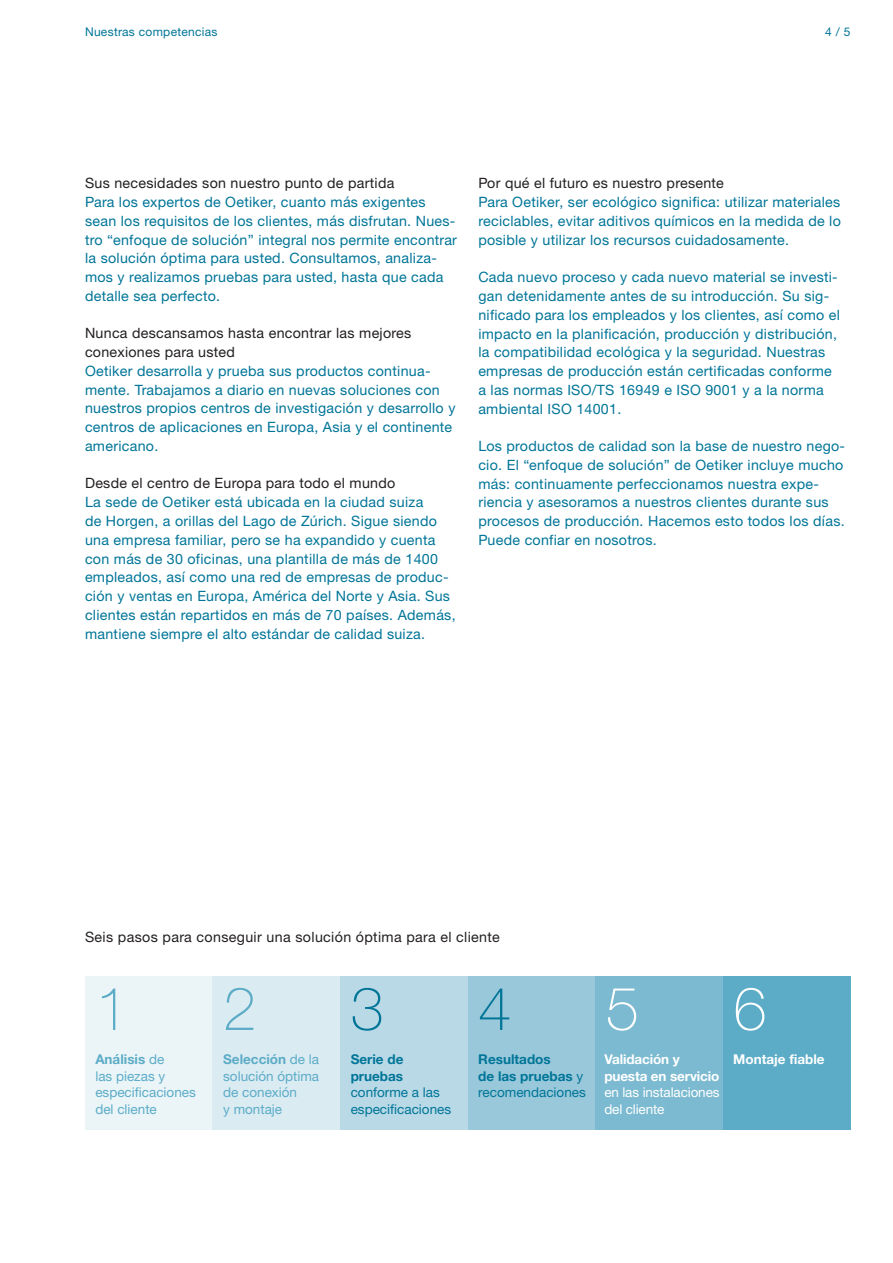
<style>
.page{position:relative;width:893px;height:1263px;background:#fff}
.page>*{position:absolute;margin:0;border:0;box-sizing:border-box;transform-origin:0 0}
.t1{font:14.25px/18.8px "Helvetica Neue LTW1 G";letter-spacing:.02em;color:#007598}
.t2{font:14.25px/18.8px "Helvetica Neue LTW1 G";letter-spacing:.02em;color:#231f20}
.t3{font:13.5px/16.5px "Helvetica Neue LTW1 G";color:#5cacc7}
.t4{font:700 13.5px/16.5px "Helvetica Neue LTW1 G";color:#007598}
.t5{font:700 13.5px/16.5px "Helvetica Neue LTW1 G";letter-spacing:-.01em;color:#fff}
.t6{font:13.5px/16.5px "Helvetica Neue LTW1 G";color:#007598}
.t7{font:13.5px/16.5px "Helvetica Neue LTW1 G";letter-spacing:-.01em;color:#fff}
.t8{font:12px "Helvetica Neue LTW1 G";letter-spacing:.025em;color:#007598}
.s1{font-weight:700}
.s2{font-weight:400}
</style>
<div class="page">
<div style="left:85px;top:976px;width:128px;height:153px;background:#ebf5f8"></div>
<div style="left:213px;top:976px;width:127px;height:153px;background:#daebf2"></div>
<div style="left:340px;top:976px;width:128px;height:153px;background:#b9d9e6"></div>
<div style="left:468px;top:976px;width:127px;height:153px;background:#98c8da"></div>
<div style="left:595px;top:976px;width:255px;height:153px;background:#7bbad0"></div>
<div style="left:723px;top:976px;width:127px;height:153px;background:#5cacc7"></div>
<svg style="left:102px;top:988px;width:13px;height:42px"></svg>
<svg style="left:226px;top:988px;width:27px;height:42px"></svg>
<svg style="left:353px;top:988px;width:28px;height:43px"></svg>
<svg style="left:480px;top:988px;width:29px;height:42px"></svg>
<svg style="left:608px;top:988px;width:28px;height:43px"></svg>
<svg style="left:736px;top:988px;width:28px;height:43px"></svg>
<p class="t8" style="left:85px;top:25px;width:134px">Nuestras competencias</p>
<p class="t8" style="left:825px;top:25px;width:27px">4 / 5</p>
<p class="t2" style="left:85px;top:174px;width:311px">Sus necesidades son nuestro punto de partida</p>
<p class="t1" style="left:85px;top:193px;width:373px">Para los expertos de Oetiker, cuanto más exigentes sean los requisitos de los clientes, más disfrutan. Nues&shy;tro “enfoque de solución” integral nos permite encontrar la solución óptima para usted. Consultamos, analiza&shy;mos y realizamos pruebas para usted, hasta que cada detalle sea perfecto.</p>
<p class="t2" style="left:85px;top:324px;width:328px">Nunca descansamos hasta encontrar las mejores conexiones para usted</p>
<p class="t1" style="left:85px;top:361px;width:372px">Oetiker desarrolla y prueba sus productos continua&shy;mente. Trabajamos a diario en nuevas soluciones con nuestros propios centros de investigación y desarrollo y centros de aplicaciones en Europa, Asia y el continente americano.</p>
<p class="t2" style="left:85px;top:474px;width:312px">Desde el centro de Europa para todo el mundo</p>
<p class="t1" style="left:85px;top:493px;width:372px">La sede de Oetiker está ubicada en la ciudad suiza<br>de Horgen, a orillas del Lago de Zúrich. Sigue siendo una empresa familiar, pero se ha expandido y cuenta con más de 30 oficinas, una plantilla de más de 1400 empleados, así como una red de empresas de produc&shy;ción y ventas en Europa, América del Norte y Asia. Sus clientes están repartidos en más de 70 países. Además, mantiene siempre el alto estándar de calidad suiza.</p>
<p class="t2" style="left:478px;top:174px;width:247px">Por qué el futuro es nuestro presente</p>
<p class="t1" style="left:478px;top:193px;width:364px;text-align:justify">Para Oetiker, ser ecológico significa: utilizar materiales reciclables, evitar aditivos químicos en la medida de lo posible y utilizar los recursos cuidadosamente.</p>
<p class="t1" style="left:478px;top:268px;width:363px">Cada nuevo proceso y cada nuevo material se investi&shy;gan detenidamente antes de su introducción. Su sig&shy;nificado para los empleados y los clientes, así como el impacto en la planificación, producción y distribución, la compatibilidad ecológica y la seguridad. Nuestras empresas de producción están certificadas conforme a las normas ISO/TS 16949 e ISO 9001 y a la norma ambiental ISO 14001.</p>
<p class="t1" style="left:478px;top:436px;width:368px">Los productos de calidad son la base de nuestro nego&shy;cio. El “enfoque de solución” de Oetiker incluye mucho más: continuamente perfeccionamos nuestra expe&shy;riencia y asesoramos a nuestros clientes durante sus procesos de producción. Hacemos esto todos los días.<br>Puede confiar en nosotros.</p>
<p class="t2" style="left:85px;top:927px;width:416px">Seis pasos para conseguir una solución óptima para el cliente</p>
<p class="t3" style="left:95px;top:1051px;width:102px"><span class="s1">Análisis</span> de<br>las piezas y especificaciones del cliente</p>
<p class="t3" style="left:223px;top:1051px;width:98px"><span class="s1">Selección</span> de la solución óptima de conexión<br>y montaje</p>
<p class="t4" style="left:351px;top:1051px;width:54px">Serie de pruebas</p>
<p class="t6" style="left:351px;top:1084px;width:102px">conforme a las especificaciones</p>
<p class="t4" style="left:478px;top:1051px;width:109px">Resultados<br>de las pruebas <span class="s2">y recomendaciones</span></p>
<p class="t5" style="left:604px;top:1051px;width:117px">Validación y puesta en servicio</p>
<p class="t7" style="left:604px;top:1084px;width:117px">en las instalaciones del cliente</p>
<p class="t5" style="left:733px;top:1051px;width:93px">Montaje fiable</p>
</div>
